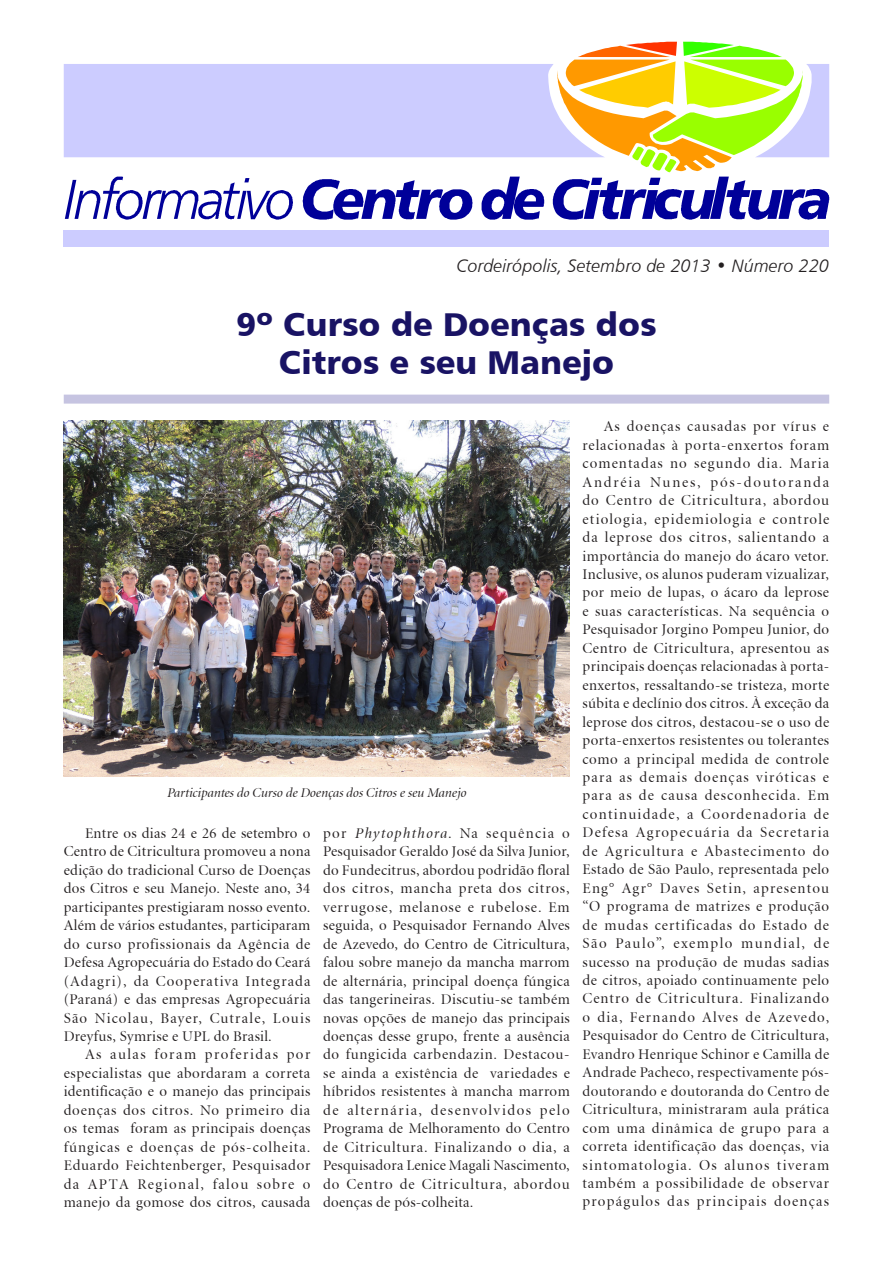
<style>
.page{position:relative;width:893px;height:1276px;background:#fff}
.page>*{position:absolute;margin:0;border:0;box-sizing:border-box;transform-origin:0 0}
.Título_1{font:33px "Humanist 777 BT Black B";color:#191364}
.t1{font:18px "Humanist 777 BT Light Italic B";color:#231f20}
.Informativo{font:15px/18.5px "Atlante Display S Si Display";letter-spacing:.065em;color:#231f20;text-align:justify}
.Legenda{font:italic 13.5px "Atlante Display S Si Display";color:#231f20}
.s1{font-style:italic}
</style>
<div class="page">
<div style="left:64px;top:64px;width:489px;height:93px;background:#ccf"></div>
<div style="left:64px;top:230px;width:765px;height:17px;background:#ccf"></div>
<svg style="left:65px;top:177px;width:228px;height:43px"></svg>
<svg style="left:553px;top:42px;width:276px;height:178px"></svg>
<svg style="left:482px;top:177px;width:62px;height:43px"></svg>
<svg style="left:303px;top:179px;width:170px;height:41px"></svg>
<div style="left:64px;top:394px;width:765px;height:9px;background:#c6c4e1"></div>
<img style="left:64px;top:420px;width:505px;height:356px">
<p class="t1" style="left:457px;top:254px;width:374px">Cordeirópolis, Setembro de 2013 • Número 220</p>
<p class="Título_1" style="left:236px;top:304px;width:422px">9º Curso de Doenças dos</p>
<p class="Título_1" style="left:279px;top:341px;width:337px">Citros e seu Manejo</p>
<p class="Legenda" style="left:167px;top:785px;width:301px">Participantes do Curso de Doenças dos Citros e seu Manejo</p>
<p class="Informativo" style="left:323px;top:824px;width:248px">por <span class="s1">Phytophthora</span>. Na sequência o Pesquisador Geraldo José da Silva Junior, do Fundecitrus, abordou podridão floral dos citros, mancha preta dos citros, verrugose, melanose e rubelose. Em seguida, o Pesquisador Fernando Alves de Azevedo, do Centro de Citricultura, falou sobre manejo da mancha marrom de alternária, principal doença fúngica das tangerineiras. Discutiu-se também novas opções de manejo das principais doenças desse grupo, frente a ausência do fungicida carbendazin. Destacou&shy;se ainda a existência de variedades e híbridos resistentes à mancha marrom de alternária, desenvolvidos pelo Programa de Melhoramento do Centro de Citricultura. Finalizando o dia, a Pesquisadora Lenice Magali Nascimento, do Centro de Citricultura, abordou doenças de pós-colheita.</p>
<p class="Informativo" style="left:64px;top:824px;width:248px;text-indent:21px">Entre os dias 24 e 26 de setembro o Centro de Citricultura promoveu a nona edição do tradicional Curso de Doenças dos Citros e seu Manejo. Neste ano, 34 participantes prestigiaram nosso evento.<br>Além de vários estudantes, participaram do curso profissionais da Agência de Defesa Agropecuária do Estado do Ceará (Adagri), da Cooperativa Integrada (Paraná) e das empresas Agropecuária São Nicolau, Bayer, Cutrale, Louis Dreyfus, Symrise e UPL do Brasil.</p>
<p class="Informativo" style="left:64px;top:1046px;width:248px;text-indent:21px">As aulas foram proferidas por especialistas que abordaram a correta identificação e o manejo das principais doenças dos citros. No primeiro dia os temas foram as principais doenças fúngicas e doenças de pós-colheita.<br>Eduardo Feichtenberger, Pesquisador da APTA Regional, falou sobre o manejo da gomose dos citros, causada</p>
<p class="Informativo" style="left:583px;top:418px;width:248px;text-indent:21px">As doenças causadas por vírus e relacionadas à porta-enxertos foram comentadas no segundo dia. Maria Andréia Nunes, pós-doutoranda do Centro de Citricultura, abordou etiologia, epidemiologia e controle da leprose dos citros, salientando a importância do manejo do ácaro vetor.<br>Inclusive, os alunos puderam vizualizar, por meio de lupas, o ácaro da leprose e suas características. Na sequência o Pesquisador Jorgino Pompeu Junior, do Centro de Citricultura, apresentou as principais doenças relacionadas à porta&shy;enxertos, ressaltando-se tristeza, morte súbita e declínio dos citros. À exceção da leprose dos citros, destacou-se o uso de porta-enxertos resistentes ou tolerantes como a principal medida de controle para as demais doenças viróticas e para as de causa desconhecida. Em continuidade, a Coordenadoria de Defesa Agropecuária da Secretaria de Agricultura e Abastecimento do Estado de São Paulo, representada pelo Eng° Agr° Daves Setin, apresentou “O programa de matrizes e produção de mudas certificadas do Estado de São Paulo”, exemplo mundial, de sucesso na produção de mudas sadias de citros, apoiado continuamente pelo Centro de Citricultura. Finalizando o dia, Fernando Alves de Azevedo, Pesquisador do Centro de Citricultura, Evandro Henrique Schinor e Camilla de Andrade Pacheco, respectivamente pós&shy;doutorando e doutoranda do Centro de Citricultura, ministraram aula prática com uma dinâmica de grupo para a correta identificação das doenças, via sintomatologia. Os alunos tiveram também a possibilidade de observar propágulos das principais doenças</p>
</div>
